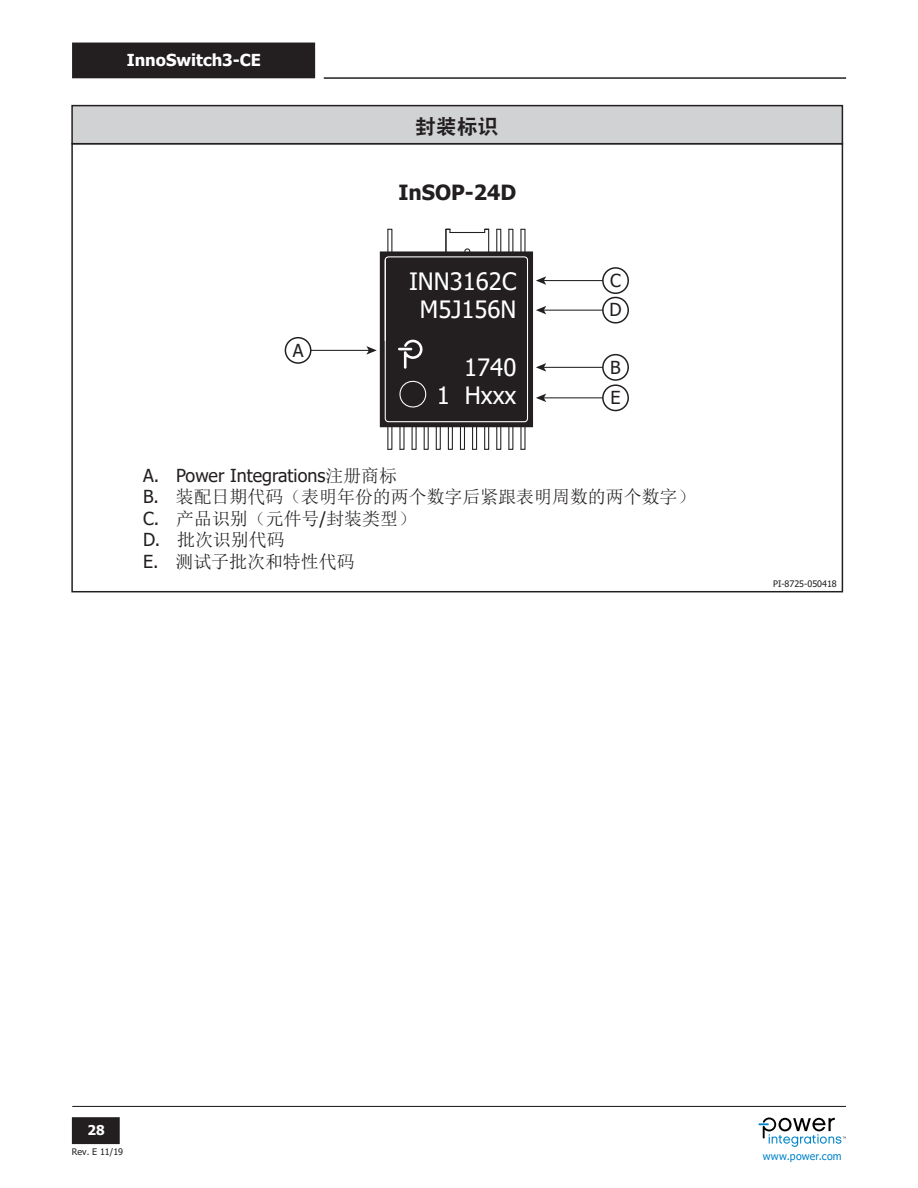
<style>
.page{position:relative;width:918px;height:1188px;background:#fff}
.page>*{position:absolute;margin:0;border:0;box-sizing:border-box;transform-origin:0 0}
.t1{font:23.85px/28.7px "Tahoma";color:#fff;text-align:center}
.t2{font:700 20.85px "Tahoma";color:#231f20}
.t3{font:20.85px "DF Hei W9";color:#231f20}
.t4{font:17.85px/21.5px "Sim Sun";color:#231f20}
.t5{font:17.85px/30.5px "Tahoma";color:#231f20}
.t6{font:700 16.5px "Tahoma";color:#fff}
.t7{font:700 13.5px "Tahoma";color:#fff}
.t8{font:10.5px "Tahoma";letter-spacing:.025em;color:#0083ca}
.t9{font:9px "Tahoma";color:#231f20}
.s1{font-family:"Tahoma"}
</style>
<div class="page">
<hr style="left:72px;top:1106px;width:774px;height:1px;background:#231f20">
<hr style="left:324px;top:77px;width:522px;height:2px;background:#231f20">
<div style="left:73px;top:1118px;width:46px;height:25px;background:#231f20"></div>
<div style="left:72px;top:1117px;width:48px;height:27px;border:2px solid #231f20"></div>
<div style="left:73px;top:43px;width:241px;height:35px;background:#231f20"></div>
<svg style="left:758px;top:1118px;width:88px;height:29px"></svg>
<div style="left:72px;top:106px;width:770px;height:38px;background:#d1d2d4"></div>
<div style="left:71px;top:105px;width:772px;height:39px;border:1px solid #231f20"></div>
<hr style="left:311px;top:350px;width:58px;height:1px;background:#231f20">
<svg style="left:366px;top:346px;width:11px;height:9px"></svg>
<div style="left:285px;top:337px;width:26px;height:27px;border:1px solid #231f20;border-radius:50%"></div>
<hr style="left:543px;top:367px;width:60px;height:1px;background:#231f20">
<svg style="left:536px;top:363px;width:10px;height:9px"></svg>
<div style="left:602px;top:354px;width:27px;height:27px;border:1px solid #231f20;border-radius:50%"></div>
<hr style="left:543px;top:397px;width:60px;height:1px;background:#231f20">
<svg style="left:536px;top:394px;width:10px;height:8px"></svg>
<div style="left:602px;top:384px;width:27px;height:27px;border:1px solid #231f20;border-radius:50%"></div>
<hr style="left:543px;top:280px;width:60px;height:1px;background:#231f20">
<svg style="left:536px;top:276px;width:10px;height:9px"></svg>
<div style="left:602px;top:267px;width:27px;height:27px;border:1px solid #231f20;border-radius:50%"></div>
<hr style="left:543px;top:310px;width:60px;height:1px;background:#231f20">
<svg style="left:536px;top:306px;width:10px;height:8px"></svg>
<div style="left:602px;top:297px;width:27px;height:27px;border:1px solid #231f20;border-radius:50%"></div>
<div style="left:381px;top:252px;width:151px;height:174px;background:#231f20"></div>
<div style="left:380px;top:251px;width:153px;height:176px;border:1px solid #231f20"></div>
<hr style="left:450px;top:232px;width:35px;height:1px;background:#231f20">
<svg style="left:387px;top:425px;width:6px;height:25px"></svg>
<svg style="left:399px;top:425px;width:6px;height:25px"></svg>
<svg style="left:411px;top:425px;width:6px;height:25px"></svg>
<svg style="left:423px;top:425px;width:6px;height:25px"></svg>
<svg style="left:435px;top:425px;width:6px;height:25px"></svg>
<svg style="left:447px;top:425px;width:6px;height:25px"></svg>
<svg style="left:459px;top:425px;width:7px;height:25px"></svg>
<svg style="left:472px;top:425px;width:6px;height:25px"></svg>
<svg style="left:484px;top:425px;width:6px;height:25px"></svg>
<svg style="left:496px;top:425px;width:6px;height:25px"></svg>
<svg style="left:508px;top:425px;width:6px;height:25px"></svg>
<svg style="left:520px;top:425px;width:6px;height:25px"></svg>
<svg style="left:387px;top:228px;width:6px;height:25px"></svg>
<svg style="left:484px;top:228px;width:6px;height:24px"></svg>
<svg style="left:496px;top:228px;width:6px;height:25px"></svg>
<svg style="left:508px;top:228px;width:6px;height:25px"></svg>
<svg style="left:520px;top:228px;width:6px;height:25px"></svg>
<svg style="left:445px;top:228px;width:6px;height:25px"></svg>
<svg style="left:464px;top:248px;width:7px;height:5px"></svg>
<div style="left:385px;top:256px;width:143px;height:166px;border:1px solid #fff;border-radius:3px"></div>
<svg style="left:399px;top:380px;width:28px;height:28px"></svg>
<svg style="left:398px;top:340px;width:25px;height:29px"></svg>
<p class="t6" style="left:127px;top:48px;width:136px">InnoSwitch3-CE</p>
<p class="t5" style="left:293px;top:336px;width:12px">A</p>
<p class="t3" style="left:415px;top:116px;width:85px">封装标识</p>
<p class="t2" style="left:398px;top:177px;width:120px">InSOP-24D</p>
<p class="t1" style="left:409px;top:268px;width:109px">INN3162C<br>M5J156N</p>
<p class="t1" style="left:437px;top:354px;width:81px;text-align:right">1740<br>1 Hxxx</p>
<p class="t5" style="left:609px;top:267px;width:14px;line-height:29.5px">C<br>D</p>
<p class="t5" style="left:610px;top:353px;width:12px">B<br>E</p>
<p class="t4" style="left:143px;top:465px;width:554px"><span class="s1">A. Power Integrations</span>注册商标<br><span class="s1">B.</span> 装配日期代码（表明年份的两个数字后紧跟表明周数的两个数字）<br><span class="s1">C.</span> 产品识别（元件号<span class="s1">/</span>封装类型）<br><span class="s1">D.</span> 批次识别代码<br><span class="s1">E.</span> 测试子批次和特性代码</p>
<p class="t9" style="left:773px;top:577px;width:65px">PI-8725-050418</p>
<p class="t7" style="left:87px;top:1121px;width:19px">28</p>
<p class="t9" style="left:72px;top:1146px;width:53px">Rev. E 11/19</p>
<p class="t8" style="left:763px;top:1149px;width:81px">www.power.com</p>
</div>
